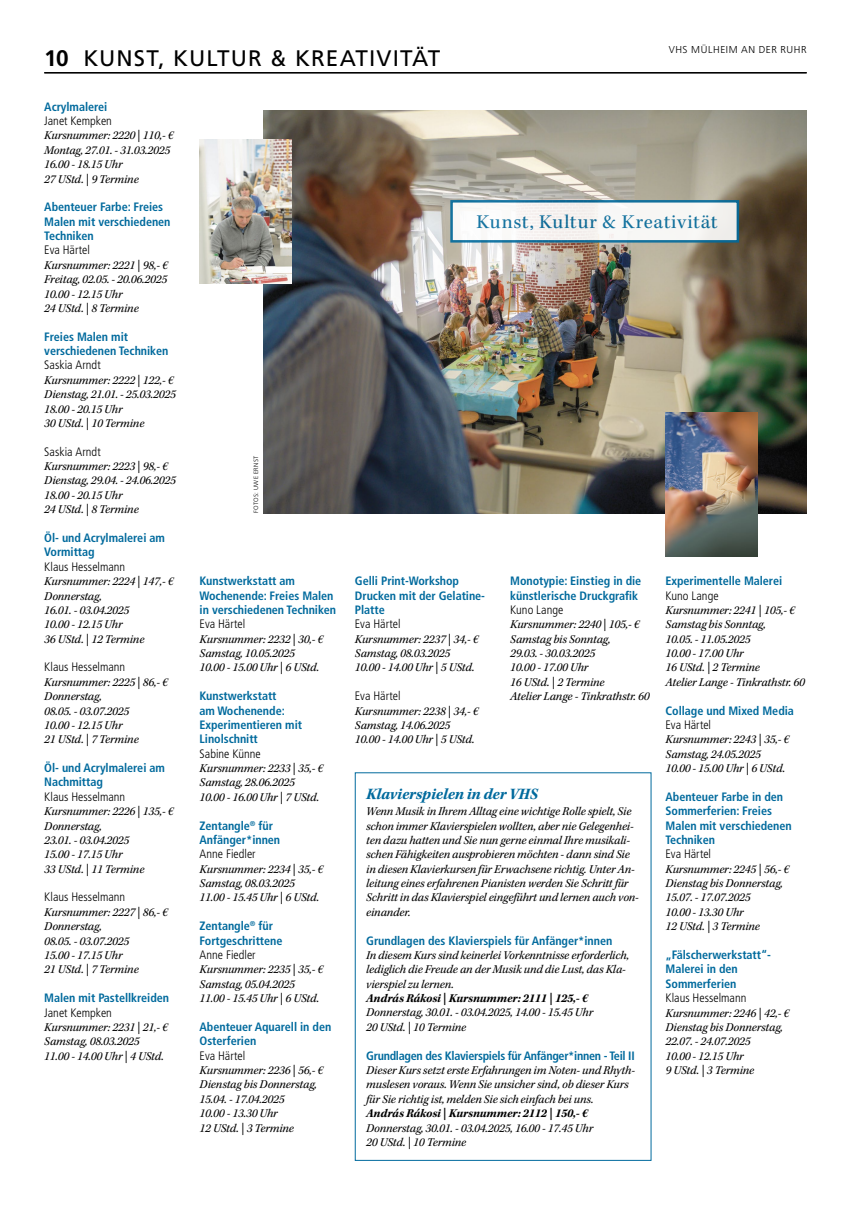
<style>
.page{position:relative;width:851px;height:1205px;background:#fff}
.page>*{position:absolute;margin:0;border:0;box-sizing:border-box;transform-origin:0 0}
.t1{font:22.5px "Frutiger LT Std";letter-spacing:.05em;color:#000}
.t2{font:20px "Kepler Std";letter-spacing:.035em;color:#006a9d}
.t3{font:italic 700 16.25px "Kepler Std";letter-spacing:-.01em;color:#006a9d}
.t4{font:italic 12.25px/14.4px "Kepler Std";letter-spacing:-.01em;color:#000}
.t5{font:300 condensed 12.25px "Frutiger LT Std";color:#000}
.t6{font:italic 700 12.25px "Kepler Std";letter-spacing:-.01em;color:#000}
.t7{font:700 condensed 12.12px/14.4px "Frutiger LT Std";letter-spacing:-.005em;color:#006a9d}
.t8{font:700 condensed 12.12px "Frutiger LT Std";letter-spacing:-.025em;color:#006a9d}
.t9{font:300 10px "Frutiger LT Std";letter-spacing:.06em;color:#000}
.t10{font:300 6.25px "Frutiger LT Std";letter-spacing:.055em;color:#000}
.s1{font-weight:700}
</style>
<div class="page">
<hr style="left:44px;top:72px;width:762px;height:1px;background:#000">
<img style="left:263px;top:111px;width:543px;height:402px">
<div style="left:451px;top:201px;width:286px;height:40px;background:#f7f6f4"></div>
<div style="left:450px;top:200px;width:289px;height:43px;border:2px solid #006a9d"></div>
<img style="left:199px;top:139px;width:93px;height:144px">
<img style="left:665px;top:413px;width:92px;height:143px">
<h1 class="t1" style="left:44px;top:45px;width:397px"><span class="s1">10</span> KUNST, KULTUR &amp; KREATIVITÄT</h1>
<p class="t9" style="left:668px;top:44px;width:139px">VHS MÜLHEIM AN DER RUHR</p>
<p class="t7" style="left:44px;top:99px;width:65px">Acrylmalerei</p>
<p class="t5" style="left:44px;top:114px;width:69px">Janet Kempken</p>
<p class="t4" style="left:44px;top:129px;width:131px">Kursnummer: 2220 | 110,- €<br>Montag, 27.01. - 31.03.2025<br>16.00 - 18.15 Uhr<br>27 UStd. | 9 Termine</p>
<p class="t7" style="left:44px;top:200px;width:128px">Abenteuer Farbe: Freies<br>Malen mit verschiedenen<br>Techniken</p>
<p class="t5" style="left:44px;top:243px;width:47px">Eva Härtel</p>
<p class="t4" style="left:44px;top:258px;width:125px">Kursnummer: 2221 | 98,- €<br>Freitag, 02.05. - 20.06.2025<br>10.00 - 12.15 Uhr<br>24 UStd. | 8 Termine</p>
<p class="t7" style="left:44px;top:329px;width:126px">Freies Malen mit verschiedenen Techniken</p>
<p class="t5" style="left:44px;top:358px;width:58px">Saskia Arndt</p>
<p class="t4" style="left:44px;top:373px;width:133px">Kursnummer: 2222 | 122,- €<br>Dienstag, 21.01. - 25.03.2025<br>18.00 - 20.15 Uhr<br>30 UStd. | 10 Termine</p>
<p class="t5" style="left:44px;top:444px;width:58px">Saskia Arndt</p>
<p class="t4" style="left:44px;top:459px;width:133px">Kursnummer: 2223 | 98,- €<br>Dienstag, 29.04. - 24.06.2025<br>18.00 - 20.15 Uhr<br>24 UStd. | 8 Termine</p>
<p class="t7" style="left:44px;top:531px;width:122px">Öl- und Acrylmalerei am<br>Vormittag</p>
<p class="t5" style="left:44px;top:559px;width:82px">Klaus Hesselmann</p>
<p class="t4" style="left:44px;top:574px;width:131px">Kursnummer: 2224 | 147,- €<br>Donnerstag,<br>16.01. - 03.04.2025<br>10.00 - 12.15 Uhr<br>36 UStd. | 12 Termine</p>
<p class="t5" style="left:44px;top:660px;width:82px">Klaus Hesselmann</p>
<p class="t4" style="left:44px;top:675px;width:125px">Kursnummer: 2225 | 86,- €<br>Donnerstag,<br>08.05. - 03.07.2025<br>10.00 - 12.15 Uhr<br>21 UStd. | 7 Termine</p>
<p class="t7" style="left:44px;top:761px;width:122px">Öl- und Acrylmalerei am<br>Nachmittag</p>
<p class="t5" style="left:44px;top:789px;width:82px">Klaus Hesselmann</p>
<p class="t4" style="left:44px;top:804px;width:131px">Kursnummer: 2226 | 135,- €<br>Donnerstag,<br>23.01. - 03.04.2025<br>15.00 - 17.15 Uhr<br>33 UStd. | 11 Termine</p>
<p class="t5" style="left:44px;top:890px;width:82px">Klaus Hesselmann</p>
<p class="t4" style="left:44px;top:905px;width:125px">Kursnummer: 2227 | 86,- €<br>Donnerstag,<br>08.05. - 03.07.2025<br>15.00 - 17.15 Uhr<br>21 UStd. | 7 Termine</p>
<p class="t7" style="left:44px;top:991px;width:126px">Malen mit Pastellkreiden</p>
<p class="t5" style="left:44px;top:1005px;width:69px">Janet Kempken</p>
<p class="t4" style="left:44px;top:1020px;width:125px">Kursnummer: 2231 | 21,- €<br>Samstag, 08.03.2025<br>11.00 - 14.00 Uhr | 4 UStd.</p>
<h2 class="t2" style="left:476px;top:211px;width:243px">Kunst, Kultur &amp; Kreativität</h2>
<p class="t10" style="left:252px;top:513px;width:59px;rotate:-90deg">FOTOS: UWE ERNST</p>
<p class="t7" style="left:199px;top:574px;width:138px">Kunstwerkstatt am<br>Wochenende: Freies Malen in verschiedenen Techniken</p>
<p class="t5" style="left:199px;top:617px;width:47px">Eva Härtel</p>
<p class="t4" style="left:199px;top:632px;width:125px">Kursnummer: 2232 | 30,- €<br>Samstag, 10.05.2025<br>10.00 - 15.00 Uhr | 6 UStd.</p>
<p class="t7" style="left:199px;top:689px;width:104px">Kunstwerkstatt<br>am Wochenende:<br>Experimentieren mit<br>Linolschnitt</p>
<p class="t5" style="left:199px;top:746px;width:63px">Sabine Künne</p>
<p class="t4" style="left:199px;top:761px;width:125px">Kursnummer: 2233 | 35,- €<br>Samstag, 28.06.2025<br>10.00 - 16.00 Uhr | 7 UStd.</p>
<p class="t7" style="left:199px;top:818px;width:82px">Zentangle<sup>®</sup> für<br>Anfänger*innen</p>
<p class="t5" style="left:199px;top:847px;width:58px">Anne Fiedler</p>
<p class="t4" style="left:199px;top:862px;width:125px">Kursnummer: 2234 | 35,- €<br>Samstag, 08.03.2025<br>11.00 - 15.45 Uhr | 6 UStd.</p>
<p class="t7" style="left:199px;top:919px;width:84px">Zentangle<sup>®</sup> für<br>Fortgeschrittene</p>
<p class="t5" style="left:199px;top:948px;width:58px">Anne Fiedler</p>
<p class="t4" style="left:199px;top:963px;width:125px">Kursnummer: 2235 | 35,- €<br>Samstag, 05.04.2025<br>11.00 - 15.45 Uhr | 6 UStd.</p>
<p class="t7" style="left:199px;top:1019px;width:133px">Abenteuer Aquarell in den<br>Osterferien</p>
<p class="t5" style="left:199px;top:1048px;width:47px">Eva Härtel</p>
<p class="t4" style="left:199px;top:1063px;width:125px">Kursnummer: 2236 | 56,- €<br>Dienstag bis Donnerstag,<br>15.04. - 17.04.2025<br>10.00 - 13.30 Uhr<br>12 UStd. | 3 Termine</p>
<p class="t7" style="left:355px;top:574px;width:132px">Gelli Print-Workshop<br>Drucken mit der Gelatine-<br>Platte</p>
<p class="t5" style="left:355px;top:617px;width:47px">Eva Härtel</p>
<p class="t4" style="left:355px;top:632px;width:125px">Kursnummer: 2237 | 34,- €<br>Samstag, 08.03.2025<br>10.00 - 14.00 Uhr | 5 UStd.</p>
<p class="t5" style="left:355px;top:689px;width:47px">Eva Härtel</p>
<p class="t4" style="left:355px;top:704px;width:125px">Kursnummer: 2238 | 34,- €<br>Samstag, 14.06.2025<br>10.00 - 14.00 Uhr | 5 UStd.</p>
<p class="t7" style="left:510px;top:574px;width:133px">Monotypie: Einstieg in die künstlerische Druckgrafik</p>
<p class="t5" style="left:510px;top:603px;width:55px">Kuno Lange</p>
<p class="t4" style="left:510px;top:618px;width:141px">Kursnummer: 2240 | 105,- €<br>Samstag bis Sonntag,<br>29.03. - 30.03.2025<br>10.00 - 17.00 Uhr<br>16 UStd. | 2 Termine<br>Atelier Lange - Tinkrathstr. 60</p>
<h3 class="t3" style="left:366px;top:784px;width:173px">Klavierspielen in der VHS</h3>
<p class="t4" style="left:366px;top:804px;width:274px">Wenn Musik in Ihrem Alltag eine wichtige Rolle spielt, Sie schon immer Klavierspielen wollten, aber nie Gelegenhei&shy;ten dazu hatten und Sie nun gerne einmal Ihre musikali&shy;schen Fähigkeiten ausprobieren möchten - dann sind Sie in diesen Klavierkursen für Erwachsene richtig. Unter An&shy;leitung eines erfahrenen Pianisten werden Sie Schritt für Schritt in das Klavierspiel eingeführt und lernen auch von&shy;einander.</p>
<p class="t7" style="left:366px;top:933px;width:248px">Grundlagen des Klavierspiels für Anfänger*innen</p>
<p class="t4" style="left:366px;top:948px;width:264px">In diesem Kurs sind keinerlei Vorkenntnisse erforderlich, lediglich die Freude an der Musik und die Lust, das Kla&shy;vierspiel zu lernen.</p>
<p class="t6" style="left:366px;top:991px;width:223px">András Rákosi | Kursnummer: 2111 | 125,- €</p>
<p class="t4" style="left:366px;top:1006px;width:228px">Donnerstag, 30.01. - 03.04.2025, 14.00 - 15.45 Uhr<br>20 UStd. | 10 Termine</p>
<p class="t8" style="left:366px;top:1048px;width:270px">Grundlagen des Klavierspiels für Anfänger*innen - Teil II</p>
<p class="t4" style="left:366px;top:1063px;width:270px">Dieser Kurs setzt erste Erfahrungen im Noten- und Rhyth&shy;muslesen voraus. Wenn Sie unsicher sind, ob dieser Kurs für Sie richtig ist, melden Sie sich einfach bei uns.</p>
<p class="t6" style="left:366px;top:1106px;width:223px">András Rákosi | Kursnummer: 2112 | 150,- €</p>
<p class="t4" style="left:366px;top:1121px;width:228px">Donnerstag, 30.01. - 03.04.2025, 16.00 - 17.45 Uhr<br>20 UStd. | 10 Termine</p>
<p class="t7" style="left:665px;top:574px;width:118px">Experimentelle Malerei</p>
<p class="t5" style="left:665px;top:588px;width:55px">Kuno Lange</p>
<p class="t4" style="left:665px;top:603px;width:141px">Kursnummer: 2241 | 105,- €<br>Samstag bis Sonntag,<br>10.05. - 11.05.2025<br>10.00 - 17.00 Uhr<br>16 UStd. | 2 Termine<br>Atelier Lange - Tinkrathstr. 60</p>
<p class="t7" style="left:665px;top:703px;width:130px">Collage und Mixed Media</p>
<p class="t5" style="left:665px;top:718px;width:47px">Eva Härtel</p>
<p class="t4" style="left:665px;top:733px;width:125px">Kursnummer: 2243 | 35,- €<br>Samstag, 24.05.2025<br>10.00 - 15.00 Uhr | 6 UStd.</p>
<p class="t7" style="left:665px;top:789px;width:128px">Abenteuer Farbe in den<br>Sommerferien: Freies<br>Malen mit verschiedenen<br>Techniken</p>
<p class="t5" style="left:665px;top:847px;width:47px">Eva Härtel</p>
<p class="t4" style="left:665px;top:862px;width:125px">Kursnummer: 2245 | 56,- €<br>Dienstag bis Donnerstag,<br>15.07. - 17.07.2025<br>10.00 - 13.30 Uhr<br>12 UStd. | 3 Termine</p>
<p class="t7" style="left:665px;top:947px;width:107px">„Fälscherwerkstatt“-<br>Malerei in den<br>Sommerferien</p>
<p class="t5" style="left:665px;top:991px;width:82px">Klaus Hesselmann</p>
<p class="t4" style="left:665px;top:1006px;width:125px">Kursnummer: 2246 | 42,- €<br>Dienstag bis Donnerstag,<br>22.07. - 24.07.2025<br>10.00 - 12.15 Uhr<br>9 UStd. | 3 Termine</p>
</div>
